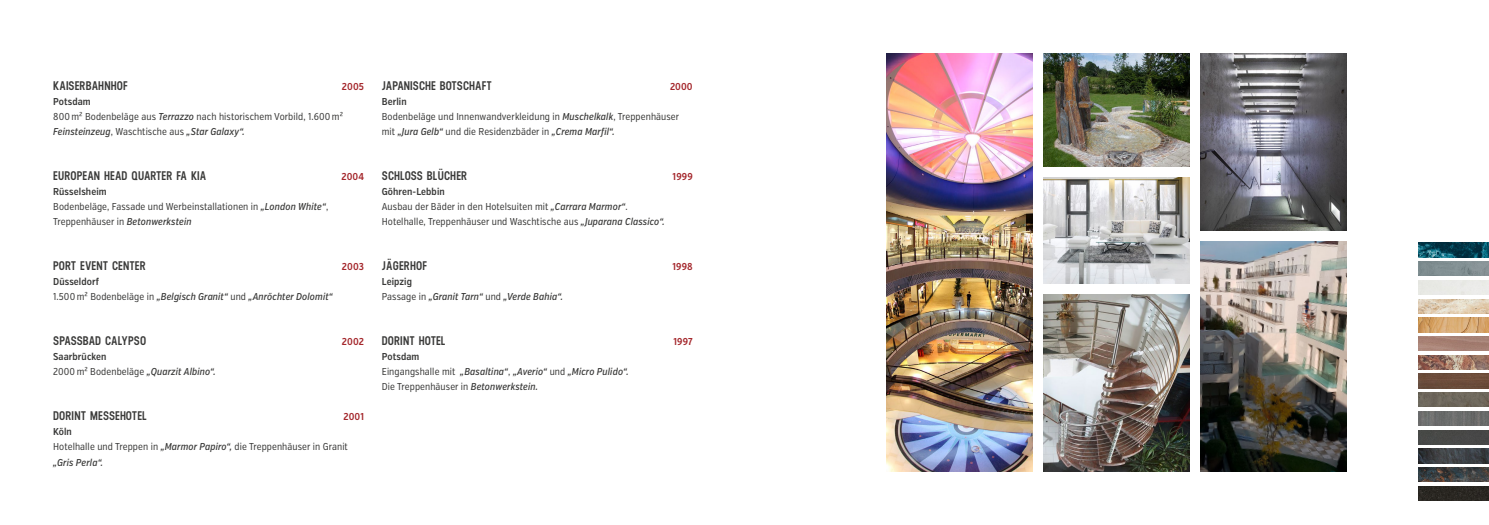
<style>
.page{position:relative;width:1489px;height:525px;background:#fff}
.page>*{position:absolute;margin:0;border:0;box-sizing:border-box;transform-origin:0 0}
.t1{font:600 12.5px "Neusa";letter-spacing:.005em;color:#3a3a39}
.t2{font:10px/15px "Verb Ex Cond";letter-spacing:.01em;color:#3a3a39}
.t3{font:italic 500 10px/15px "Verb Ex Cond";letter-spacing:.01em;color:#3a3a39}
.t4{font:600 10px "Verb Ex Cond";letter-spacing:.01em;color:#a4272c}
.s1{font-weight:600}
.s2{font-weight:500;font-style:italic}
.s3{font-weight:600;font-style:normal}
.s4{font-weight:400;font-style:normal}
</style>
<div class="page">
<img style="left:886px;top:53px;width:146px;height:418px">
<img style="left:1200px;top:53px;width:146px;height:177px">
<img style="left:1043px;top:53px;width:146px;height:114px">
<img style="left:1043px;top:294px;width:146px;height:177px">
<img style="left:1200px;top:241px;width:146px;height:230px">
<img style="left:1043px;top:177px;width:146px;height:106px">
<img style="left:1418px;top:486px;width:70px;height:14px">
<img style="left:1418px;top:448px;width:70px;height:14px">
<img style="left:1418px;top:430px;width:70px;height:14px">
<img style="left:1418px;top:411px;width:70px;height:14px">
<img style="left:1418px;top:392px;width:70px;height:14px">
<img style="left:1418px;top:374px;width:70px;height:14px">
<img style="left:1418px;top:336px;width:70px;height:14px">
<img style="left:1418px;top:317px;width:70px;height:15px">
<img style="left:1418px;top:355px;width:70px;height:15px">
<img style="left:1418px;top:467px;width:70px;height:14px">
<img style="left:1418px;top:299px;width:70px;height:14px">
<img style="left:1418px;top:261px;width:70px;height:15px">
<img style="left:1418px;top:243px;width:70px;height:14px">
<p class="t1" style="left:53px;top:77px;width:76px">KAISERBAHNHOF</p>
<p class="t4" style="left:342px;top:81px;width:24px">2005</p>
<p class="t2" style="left:53px;top:94px;width:291px"><span class="s1">Potsdam<br></span>800m² Bodenbeläge aus <span class="s2">Terrazzo</span> nach historischem Vorbild, 1.600m²<br><span class="s2">Feinsteinzeug</span>, Waschtische aus <span class="s2">„Star Galaxy“.</span></p>
<p class="t1" style="left:53px;top:167px;width:155px">EUROPEAN HEAD QUARTER FA KIA</p>
<p class="t4" style="left:341px;top:171px;width:24px">2004</p>
<p class="t2" style="left:53px;top:184px;width:276px"><span class="s1">Rüsselsheim<br></span>Bodenbeläge, Fassade und Werbeinstallationen in <span class="s2">„London White“</span>,<br>Treppenhäuser in <span class="s2">Betonwerkstein</span></p>
<p class="t1" style="left:53px;top:257px;width:94px">PORT EVENT CENTER</p>
<p class="t4" style="left:342px;top:261px;width:24px">2003</p>
<p class="t3" style="left:53px;top:274px;width:281px"><span class="s3">Düsseldorf<br></span><span class="s4">1.500m² Bodenbeläge in</span> „Belgisch Granit“ <span class="s4">und</span> „Anröchter Dolomit“</p>
<p class="t1" style="left:53px;top:332px;width:94px">SPASSBAD CALYPSO</p>
<p class="t4" style="left:342px;top:336px;width:24px">2002</p>
<p class="t2" style="left:53px;top:349px;width:164px"><span class="s1">Saarbrücken<br></span>2000m² Bodenbeläge <span class="s2">„Quarzit Albino“.</span></p>
<p class="t1" style="left:53px;top:407px;width:95px">DORINT MESSEHOTEL</p>
<p class="t4" style="left:343px;top:411px;width:22px">2001</p>
<p class="t2" style="left:53px;top:424px;width:296px"><span class="s1">Köln<br></span>Hotelhalle und Treppen in <span class="s2">„Marmor Papiro“,</span> die Treppenhäuser in Granit <span class="s2">„Gris Perla“.</span></p>
<p class="t1" style="left:382px;top:77px;width:111px">JAPANISCHE BOTSCHAFT</p>
<p class="t4" style="left:670px;top:81px;width:24px">2000</p>
<p class="t2" style="left:382px;top:94px;width:299px"><span class="s1">Berlin<br></span>Bodenbeläge und Innenwandverkleidung in <span class="s2">Muschelkalk</span>, Treppenhäuser mit <span class="s2">„Jura Gelb“</span> und die Residenzbäder in <span class="s2">„Crema Marfil“.</span></p>
<p class="t1" style="left:382px;top:167px;width:87px">SCHLOSS BLÜCHER</p>
<p class="t4" style="left:672px;top:171px;width:22px">1999</p>
<p class="t2" style="left:382px;top:184px;width:284px"><span class="s1">Göhren-Lebbin<br></span>Ausbau der Bäder in den Hotelsuiten mit <span class="s2">„Carrara Marmor“</span>.<br>Hotelhalle, Treppenhäuser und Waschtische aus <span class="s2">„Juparana Classico“.</span></p>
<p class="t1" style="left:382px;top:257px;width:47px">JÄGERHOF</p>
<p class="t4" style="left:672px;top:261px;width:22px">1998</p>
<p class="t3" style="left:382px;top:274px;width:183px"><span class="s3">Leipzig<br></span><span class="s4">Passage in</span> „Granit Tarn“ <span class="s4">und</span> „Verde Bahia“.</p>
<p class="t1" style="left:382px;top:332px;width:65px">DORINT HOTEL</p>
<p class="t4" style="left:673px;top:336px;width:21px">1997</p>
<p class="t3" style="left:382px;top:349px;width:248px"><span class="s3">Potsdam<br></span><span class="s4">Eingangshalle mit</span> „Basaltina“<span class="s4">,</span> „Averio“ <span class="s4">und</span> „Micro Pulido“.<br><span class="s4">Die Treppenhäuser in</span> Betonwerkstein.</p>
</div>
